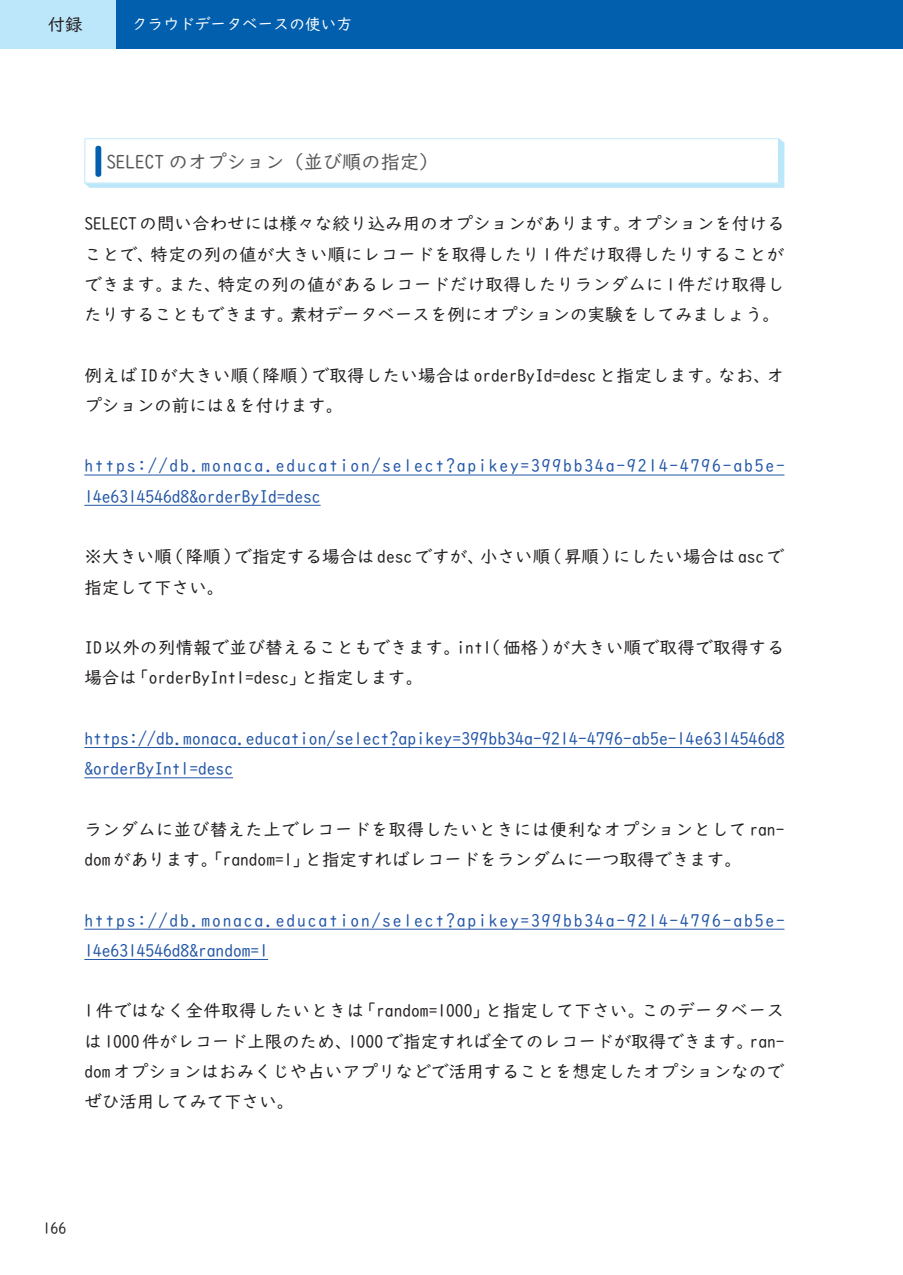
<style>
.page{position:relative;width:903px;height:1275px;background:#fff}
.page>*{position:absolute;margin:0;border:0;box-sizing:border-box;transform-origin:0 0}
.t1{font:19.25px "UD Digi Kyokasho N R";color:#57585a}
.t2{font:17.5px/30.3px "UD Digi Kyokasho N R";color:#231f20;text-align:justify}
.t3{font:17.5px/30.3px "UD Digi Kyokasho N R";letter-spacing:.11em;color:#2256a6}
.t4{font:17.5px/30.3px "UD Digi Kyokasho N R";letter-spacing:.015em;color:#2256a6}
.t5{font:17.5px/30.3px "UD Digi Kyokasho N R";letter-spacing:.025em;color:#231f20}
.t6{font:17.5px/30.3px "UD Digi Kyokasho N R";letter-spacing:.02em;color:#231f20}
.t7{font:15.75px "UD Digi Kyokasho N R";color:#fff}
.t8{font:15.75px "UD Digi Kyokasho N R";color:#231f20}
</style>
<div class="page">
<div style="left:115px;top:0;width:788px;height:48px;background:#015fae"></div>
<div style="left:0;top:0;width:116px;height:48px;background:#bce6fa"></div>
<hr style="left:84px;top:475px;width:700px;height:1px;background:#2256a6">
<hr style="left:84px;top:505px;width:237px;height:1px;background:#2256a6">
<hr style="left:84px;top:747px;width:700px;height:1px;background:#2256a6">
<hr style="left:84px;top:777px;width:149px;height:1px;background:#2256a6">
<hr style="left:84px;top:929px;width:700px;height:1px;background:#2256a6">
<hr style="left:84px;top:959px;width:184px;height:1px;background:#2256a6">
<svg style="left:84px;top:138px;width:700px;height:50px"></svg>
<div style="left:95px;top:146px;width:6px;height:31px;background:#015fae;border-radius:3px"></div>
<p class="t2" style="left:48px;top:9px;width:36px">付録</p>
<p class="t7" style="left:132px;top:15px;width:222px">クラウドデータベースの使い方</p>
<p class="t1" style="left:106px;top:151px;width:334px">SELECT のオプション（並び順の指定）</p>
<p class="t2" style="left:84px;top:209px;width:702px">SELECTの問い合わせには様々な絞り込み用のオプションがあります。オプションを付けることで、特定の列の値が大きい順にレコードを取得したり 1件だけ取得したりすることができます。また、特定の列の値があるレコードだけ取得したりランダムに 1件だけ取得したりすることもできます。素材データベースを例にオプションの実験をしてみましょう。</p>
<p class="t2" style="left:84px;top:360px;width:701px">例えば IDが大きい順 (降順 )で取得したい場合は orderById=descと指定します。なお、オプションの前には &amp;を付けます。</p>
<p class="t3" style="left:84px;top:451px;width:702px">https://db.monaca.education/select?apikey=399bb34a-9214-4796-ab5e-<br>14e6314546d8&amp;orderById=desc</p>
<p class="t2" style="left:84px;top:542px;width:701px">※大きい順 (降順 )で指定する場合は descですが、小さい順 (昇順 )にしたい場合は ascで指定して下さい。</p>
<p class="t6" style="left:84px;top:633px;width:701px">ID以外の列情報で並び替えることもできます。int1(価格 )が大きい順で取得で取得する場合は「orderByInt1=desc」と指定します。</p>
<p class="t4" style="left:84px;top:723px;width:702px">https://db.monaca.education/select?apikey=399bb34a-9214-4796-ab5e-14e6314546d8 &amp;orderByInt1=desc</p>
<p class="t5" style="left:84px;top:814px;width:701px">ランダムに並び替えた上でレコードを取得したいときには便利なオプションとして ran&shy;domがあります。「random=1」と指定すればレコードをランダムに一つ取得できます。</p>
<p class="t3" style="left:84px;top:905px;width:702px">https://db.monaca.education/select?apikey=399bb34a-9214-4796-ab5e-<br>14e6314546d8&amp;random=1</p>
<p class="t2" style="left:84px;top:996px;width:701px">1件ではなく全件取得したいときは「random=1000」と指定して下さい。このデータベースは 1000件がレコード上限のため、1000で指定すれば全てのレコードが取得できます。ran&shy;domオプションはおみくじや占いアプリなどで活用することを想定したオプションなのでぜひ活用してみて下さい。</p>
<p class="t8" style="left:43px;top:1219px;width:25px">166</p>
</div>
